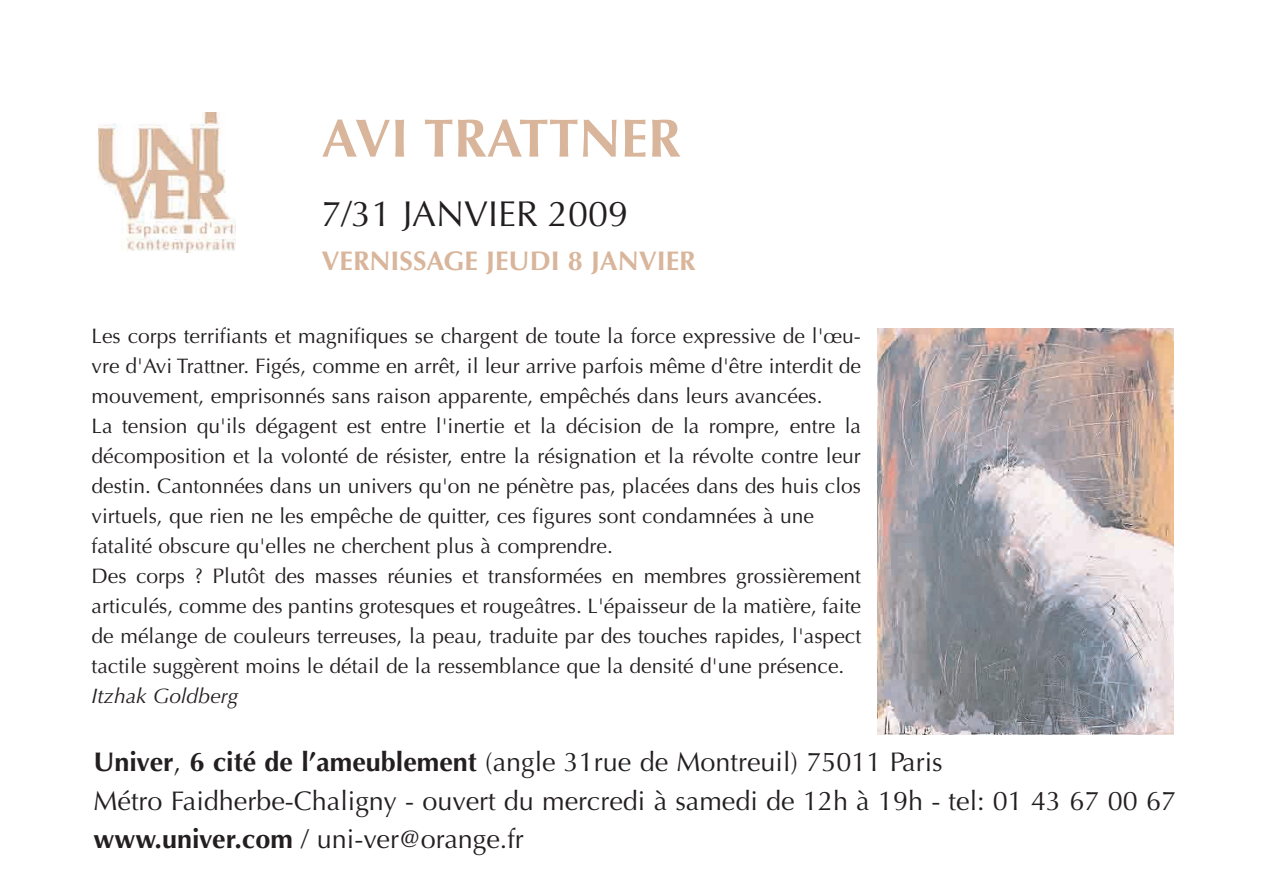
<style>
.page{position:relative;width:1263px;height:893px;background:#fff}
.page>*{position:absolute;margin:0;border:0;box-sizing:border-box;transform-origin:0 0}
.t1{font:700 54px "Optima";color:#d8b59b}
.t2{font:36px "Optima";color:#231f20}
.t3{font:27px/38.5px "Optima";color:#231f20}
.t4{font:700 27px "Optima";color:#d8b59b}
.t5{font:21px/30px "Optima";color:#231f20}
.t6{font:italic 21px "Optima";color:#231f20}
.s1{font-weight:700}
</style>
<div class="page">
<img style="left:877px;top:329px;width:297px;height:405px">
<img style="left:99px;top:113px;width:136px;height:140px">
<h1 class="t1" style="left:322px;top:107px;width:361px">AVI TRATTNER</h1>
<h2 class="t2" style="left:322px;top:193px;width:308px">7/31 JANVIER 2009</h2>
<p class="t4" style="left:322px;top:245px;width:376px">VERNISSAGE JEUDI 8 JANVIER</p>
<p class="t5" style="left:92px;top:321px;width:771px">Les corps terrifiants et magnifiques se chargent de toute la force expressive de l'œu&shy;vre d'Avi Trattner. Figés, comme en arrêt, il leur arrive parfois même d'être interdit de mouvement, emprisonnés sans raison apparente, empêchés dans leurs avancées.<br>La tension qu'ils dégagent est entre l'inertie et la décision de la rompre, entre la décomposition et la volonté de résister, entre la résignation et la révolte contre leur destin. Cantonnées dans un univers qu'on ne pénètre pas, placées dans des huis clos virtuels, que rien ne les empêche de quitter, ces figures sont condamnées à une fatalité obscure qu'elles ne cherchent plus à comprendre.<br>Des corps ? Plutôt des masses réunies et transformées en membres grossièrement articulés, comme des pantins grotesques et rougeâtres. L'épaisseur de la matière, faite de mélange de couleurs terreuses, la peau, traduite par des touches rapides, l'aspect tactile suggèrent moins le détail de la ressemblance que la densité d'une présence.</p>
<p class="t6" style="left:92px;top:683px;width:148px">Itzhak Goldberg</p>
<p class="t3" style="left:94px;top:743px;width:1084px"><span class="s1">Univer</span>, <span class="s1">6 cité de l’ameublement</span> (angle 31rue de Montreuil) 75011 Paris<br>Métro Faidherbe-Chaligny - ouvert du mercredi à samedi de 12h à 19h - tel: 01 43 67 00 67 <span class="s1">www.univer.com</span> / uni-ver@orange.fr</p>
</div>
